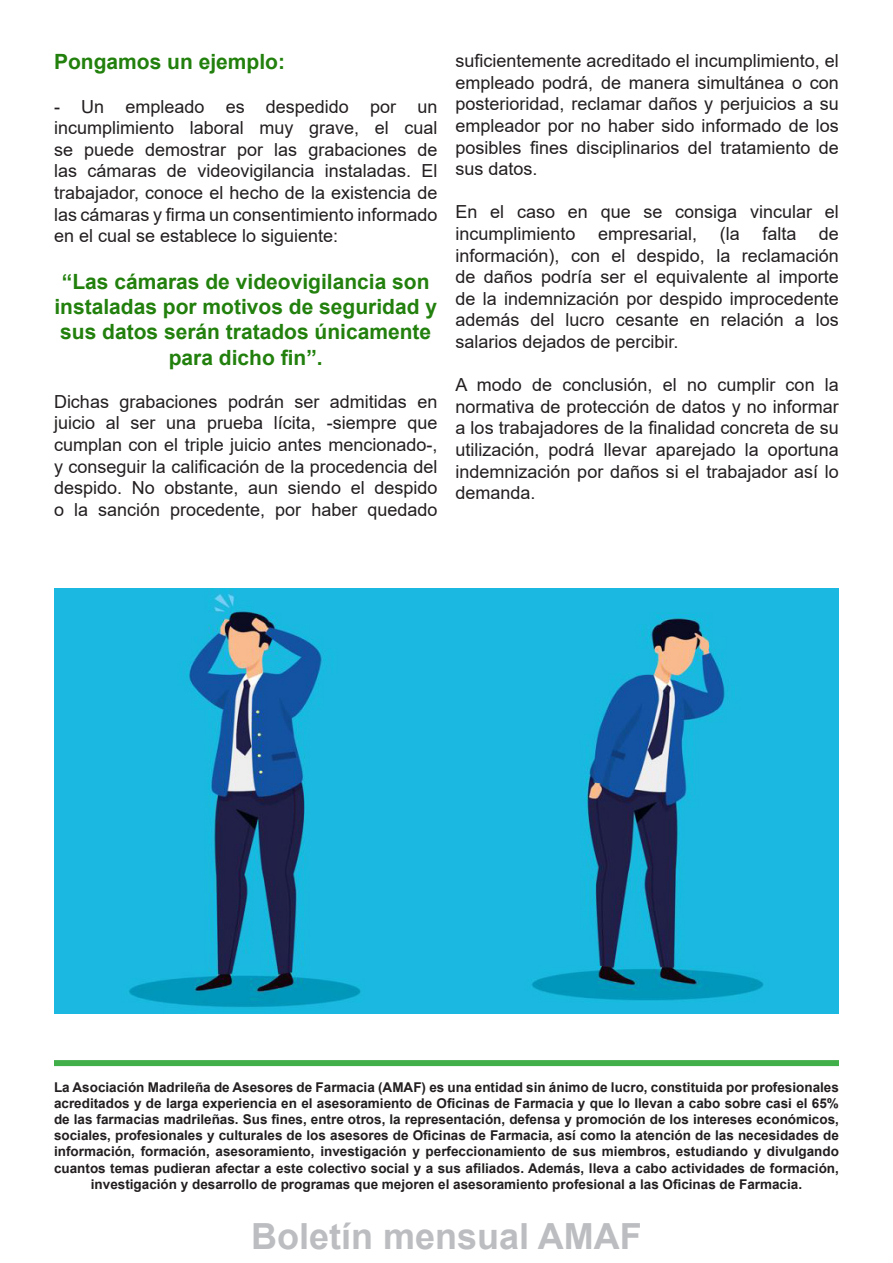
<style>
.page{position:relative;width:893px;height:1263px;background:#fff}
.page>*{position:absolute;margin:0;border:0;box-sizing:border-box;transform-origin:0 0}
.t1{font:700 36px "Arial";color:#bcbdc0}
.t2{font:700 21px/25.2px "Arial";color:#22800d;text-align:center}
.t3{font:18px/21.6px "Arial";color:#231f20;text-align:justify}
.t4{font:700 13.5px/16.2px "Arial";color:#231f20;text-align:center}
</style>
<div class="page">
<div style="left:54px;top:1060px;width:785px;height:6px;background:#40ae49"></div>
<img style="left:54px;top:588px;width:785px;height:425px">
<p class="t2" style="left:54px;top:50px;width:233px">Pongamos un ejemplo:</p>
<p class="t3" style="left:54px;top:95px;width:385px">- Un empleado es despedido por un incumplimiento laboral muy grave, el cual se puede demostrar por las grabaciones de las cámaras de videovigilancia instaladas. El trabajador, conoce el hecho de la existencia de las cámaras y firma un consentimiento informado en el cual se establece lo siguiente:</p>
<p class="t2" style="left:54px;top:269px;width:384px">“Las cámaras de videovigilancia son instaladas por motivos de seguridad y sus datos serán tratados únicamente para dicho fin”.</p>
<p class="t3" style="left:54px;top:390px;width:385px">Dichas grabaciones podrán ser admitidas en juicio al ser una prueba lícita, -siempre que cumplan con el triple juicio antes mencionado-, y conseguir la calificación de la procedencia del despido. No obstante, aun siendo el despido o la sanción procedente, por haber quedado</p>
<p class="t3" style="left:455px;top:50px;width:385px">suficientemente acreditado el incumplimiento, el empleado podrá, de manera simultánea o con posterioridad, reclamar daños y perjuicios a su empleador por no haber sido informado de los posibles fines disciplinarios del tratamiento de sus datos.</p>
<p class="t3" style="left:455px;top:201px;width:385px">En el caso en que se consiga vincular el incumplimiento</p>
<p class="t3" style="left:598px;top:223px;width:101px">empresarial,</p>
<p class="t3" style="left:720px;top:223px;width:21px">(la</p>
<p class="t3" style="left:762px;top:223px;width:36px">falta</p>
<p class="t3" style="left:455px;top:223px;width:385px;text-indent:363px">de información), con el despido, la reclamación de daños podría ser el equivalente al importe de la indemnización por despido improcedente además del lucro cesante en relación a los salarios dejados de percibir.</p>
<p class="t3" style="left:455px;top:374px;width:385px">A modo de conclusión, el no cumplir con la normativa de protección de datos y no informar a los trabajadores de la finalidad concreta de su utilización, podrá llevar aparejado la oportuna indemnización por daños si el trabajador así lo demanda.</p>
<p class="t4" style="left:54px;top:1079px;width:786px">La Asociación Madrileña de Asesores de Farmacia (AMAF) es una entidad sin ánimo de lucro, constituida por profesionales acreditados y de larga experiencia en el asesoramiento de Oficinas de Farmacia y que lo llevan a cabo sobre casi el 65% de las farmacias madrileñas. Sus fines, entre otros, la representación, defensa y promoción de los intereses económicos, sociales, profesionales y culturales de los asesores de Oficinas de Farmacia, así como la atención de las necesidades de información, formación, asesoramiento, investigación y perfeccionamiento de sus miembros, estudiando y divulgando cuantos temas pudieran afectar a este colectivo social y a sus afiliados. Además, lleva a cabo actividades de formación, investigación y desarrollo de programas que mejoren el asesoramiento profesional a las Oficinas de Farmacia.</p>
<h1 class="t1" style="left:251px;top:1211px;width:392px">Boletín mensual AMAF</h1>
</div>
